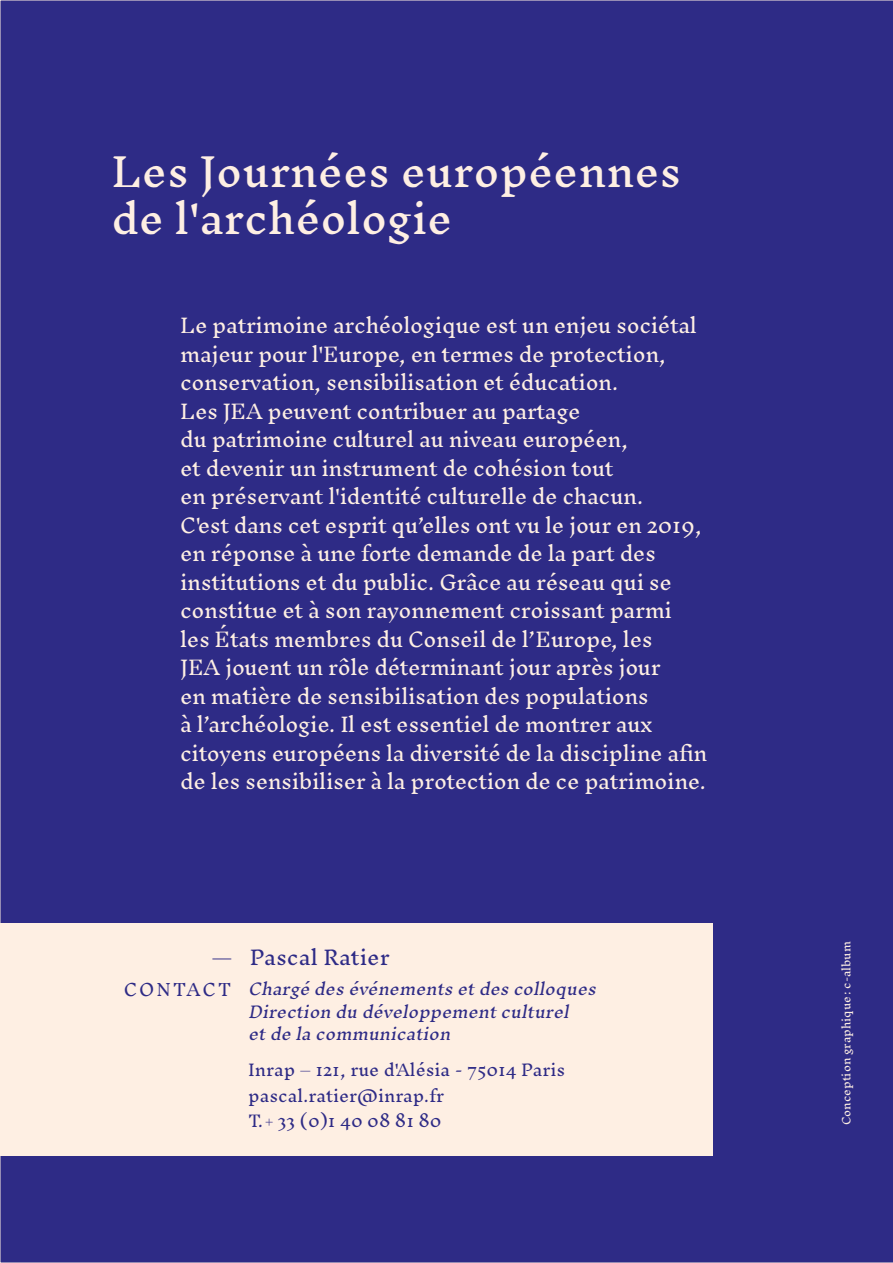
<style>
.page{position:relative;width:893px;height:1263px;background:#2e2b86}
.page>*{position:absolute;margin:0;border:0;box-sizing:border-box;transform-origin:0 0}
.t1{font:39px/46.8px "Inknut JEA";color:#feefe3}
.t2{font:300 19.5px/28.5px "Inknut Antiqua";letter-spacing:-.02em;color:#feefe3}
.t3{font:300 19.5px "Inknut Antiqua";color:#2e2b86}
.t4{font:300 16.5px "Inknut Antiqua";letter-spacing:.12em;color:#2e2b86}
.t5{font:italic 300 15.75px/22.5px "Inknut Antiqua";color:#2e2b86}
.t6{font:300 15.75px/25.5px "Inknut Antiqua";color:#2e2b86}
.t7{font:300 10.5px "Inknut Antiqua";color:#feefe3}
.s1{font-weight:500}
</style>
<div class="page">
<div style="left:0;top:924px;width:713px;height:232px;background:#feefe3"></div>
<h1 class="t1" style="left:111px;top:147px;width:571px">Les Journées européennes de l'archéologie</h1>
<p class="t2" style="left:180px;top:312px;width:529px">Le patrimoine archéologique est un enjeu sociétal majeur pour l'Europe, en termes de protection, conservation, sensibilisation et éducation.<br>Les JEA peuvent contribuer au partage<br>du patrimoine culturel au niveau européen,<br>et devenir un instrument de cohésion tout<br>en préservant l'identité culturelle de chacun.<br>C'est dans cet esprit qu’elles ont vu le jour en 2019, en réponse à une forte demande de la part des institutions et du public. Grâce au réseau qui se constitue et à son rayonnement croissant parmi<br>les États membres du Conseil de l’Europe, les<br>JEA jouent un rôle déterminant jour après jour<br>en matière de sensibilisation des populations<br>à l’archéologie. Il est essentiel de montrer aux citoyens européens la diversité de la discipline afin de les sensibiliser à la protection de ce patrimoine.</p>
<p class="t3" style="left:212px;top:947px;width:179px"><span class="s1">—</span> Pascal Ratier</p>
<p class="t5" style="left:248px;top:979px;width:356px">Chargédesévénementsetdescolloques<br>Directiondudéveloppementculturel etdelacommunication</p>
<p class="t6" style="left:248px;top:1058px;width:319px">Inrap – 121, rue d'Alésia - 75014 Paris pascal.ratier@inrap.fr<br>T.+ 33 (0)1 40 08 81 80</p>
<p class="t4" style="left:124px;top:980px;width:110px">CONTACT</p>
<p class="t7" style="left:841px;top:1125px;width:185px;rotate:-90deg">Conception graphique: c-album</p>
</div>
